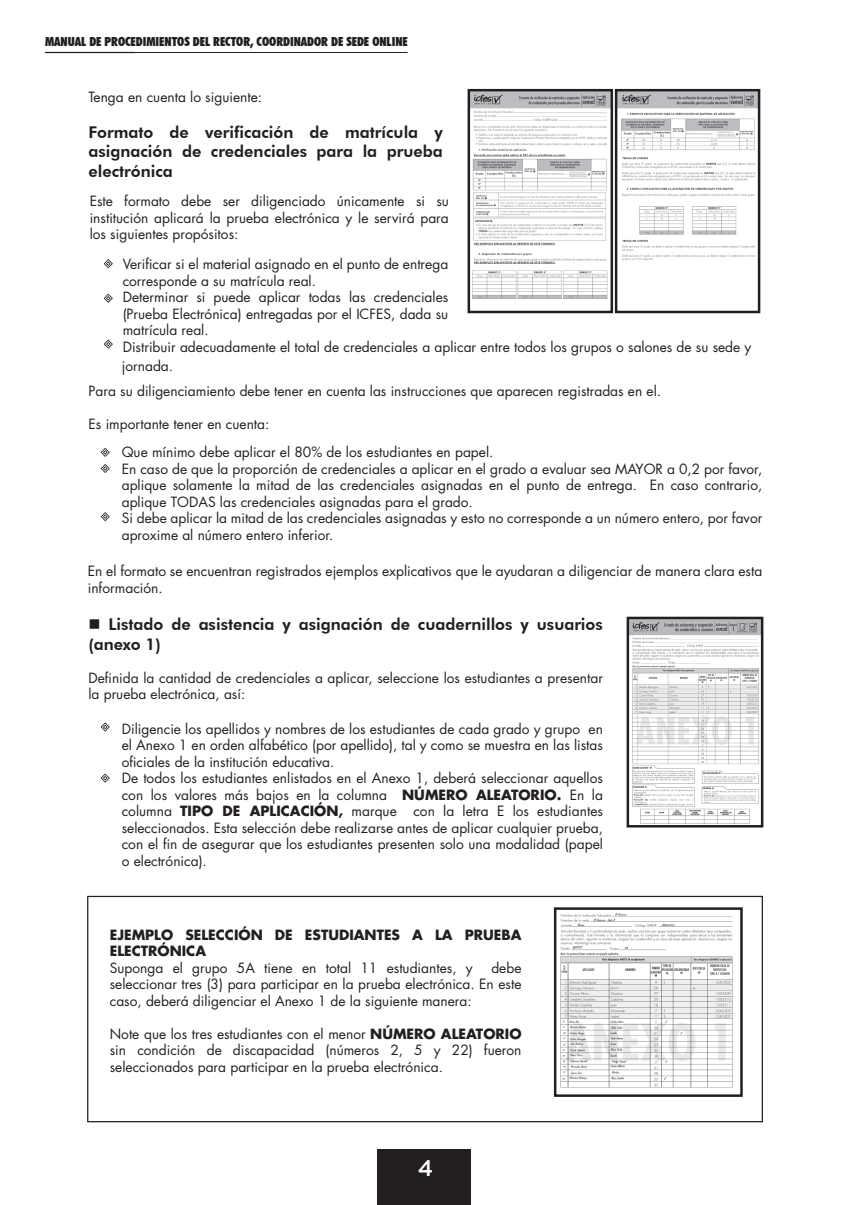
<style>
.page{position:relative;width:851px;height:1205px;background:#fff}
.page>*{position:absolute;margin:0;border:0;box-sizing:border-box;transform-origin:0 0}
.t1{font:500 22.5px "Gotham";color:#fff}
.t2{font:800 16.25px/19.5px "Futura BT";color:#231f20;text-align:justify}
.t3{font:13.75px/16.5px "Futura Std";color:#231f20}
.t4{font:700 13.75px/16.5px "Futura Std";color:#231f20}
.t5{font:900 condensed 12.5px "Futura BT";color:#231f20}
.s1{font-weight:700}
</style>
<div class="page">
<img style="left:629px;top:620px;width:131px;height:204px">
<svg style="left:104px;top:259px;width:9px;height:9px"></svg>
<svg style="left:104px;top:294px;width:9px;height:9px"></svg>
<svg style="left:104px;top:339px;width:9px;height:10px"></svg>
<svg style="left:101px;top:448px;width:9px;height:9px"></svg>
<svg style="left:101px;top:464px;width:9px;height:9px"></svg>
<svg style="left:101px;top:512px;width:9px;height:9px"></svg>
<svg style="left:101px;top:722px;width:9px;height:9px"></svg>
<svg style="left:101px;top:773px;width:9px;height:10px"></svg>
<hr style="left:45px;top:52px;width:90px;height:1px;background:#231f20">
<hr style="left:129px;top:52px;width:278px;height:1px;background:#231f20">
<div style="left:378px;top:1149px;width:93px;height:56px;background:#231f20"></div>
<img style="left:470px;top:90px;width:287px;height:222px">
<div style="left:467px;top:89px;width:146px;height:224px;border:2px solid #231f20"></div>
<div style="left:614px;top:89px;width:146px;height:224px;border:2px solid #231f20"></div>
<div style="left:626px;top:617px;width:137px;height:210px;border:2px solid #231f20"></div>
<div style="left:87px;top:896px;width:675px;height:226px;border:1px solid #231f20"></div>
<div style="left:554px;top:907px;width:188px;height:190px;border:2px solid #231f20"></div>
<img style="left:560px;top:913px;width:173px;height:175px">
<p class="t5" style="left:45px;top:34px;width:364px">MANUAL DE PROCEDIMIENTOS DEL RECTOR, COORDINADOR DE SEDE ONLINE</p>
<p class="t3" style="left:88px;top:88px;width:175px">Tenga en cuenta lo siguiente:</p>
<p class="t2" style="left:88px;top:122px;width:356px">Formato de verificación de matrícula y asignación de credenciales para la prueba electrónica</p>
<p class="t3" style="left:90px;top:193px;width:360px;text-align:justify">Este formato debe ser diligenciado únicamente si su institución aplicará la prueba electrónica y le servirá para los siguientes propósitos:</p>
<p class="t3" style="left:123px;top:256px;width:630px">Verificar si el material asignado en el punto de entrega<br>corresponde a su matrícula real.<br>Determinar si puede aplicar todas las credenciales<br>(Prueba Electrónica) entregadas por el ICFES, dada su<br>matrícula real.<br>Distribuir adecuadamente el total de credenciales a aplicar entre todos los grupos o salones de su sede y</p>
<p class="t3" style="left:122px;top:358px;width:53px">jornada.</p>
<p class="t3" style="left:89px;top:383px;width:574px">Para su diligenciamiento debe tener en cuenta las instrucciones que aparecen registradas en el.</p>
<p class="t3" style="left:89px;top:416px;width:182px">Es importante tener en cuenta:</p>
<p class="t3" style="left:122px;top:444px;width:642px">Que mínimo debe aplicar el 80% de los estudiantes en papel.<br>En caso de que la proporción de credenciales a aplicar en el grado a evaluar sea MAYOR a 0,2 por favor, aplique solamente la mitad de las credenciales asignadas en el punto de entrega. En caso contrario, aplique TODAS las credenciales asignadas para el grado.<br>Si debe aplicar la mitad de las credenciales asignadas y esto no corresponde a un número entero, por favor aproxime al número entero inferior.</p>
<p class="t3" style="left:88px;top:563px;width:676px">En el formato se encuentran registrados ejemplos explicativos que le ayudaran a diligenciar de manera clara esta información.</p>
<p class="t2" style="left:88px;top:614px;width:516px">■ Listado de asistencia y asignación de cuadernillos y usuarios (anexo 1)</p>
<p class="t3" style="left:88px;top:669px;width:516px">Definida la cantidad de credenciales a aplicar, seleccione los estudiantes a presentar la prueba electrónica, así:</p>
<p class="t3" style="left:122px;top:720px;width:482px">Diligencie los apellidos y nombres de los estudiantes de cada grado y grupo en el Anexo 1 en orden alfabético (por apellido), tal y como se muestra en las listas oficiales de la institución educativa.<br>De todos los estudiantes enlistados en el Anexo 1, deberá seleccionar aquellos con los valores más bajos en la columna <span class="s1">NÚMERO ALEATORIO.</span> En la columna <span class="s1">TIPO DE APLICACIÓN,</span> marque con la letra E los estudiantes seleccionados. Esta selección debe realizarse antes de aplicar cualquier prueba, con el fin de asegurar que los estudiantes presenten solo una modalidad (papel o electrónica).</p>
<p class="t4" style="left:110px;top:926px;width:413px">EJEMPLO SELECCIÓN DE ESTUDIANTES A LA PRUEBA<br>ELECTRÓNICA</p>
<p class="t3" style="left:110px;top:959px;width:364px">Suponga el grupo 5A tiene en total 11 estudiantes, y</p>
<p class="t3" style="left:110px;top:959px;width:413px;text-align:justify;text-indent:381px">debe seleccionar tres (3) para participar en la prueba electrónica. En este caso, deberá diligenciar el Anexo 1 de la siguiente manera:</p>
<p class="t3" style="left:110px;top:1025px;width:413px;text-align:justify">Note que los tres estudiantes con el menor <span class="s1">NÚMERO ALEATORIO </span>sin condición de discapacidad (números 2, 5 y 22) fueron seleccionados para participar en la prueba electrónica.</p>
<h1 class="t1" style="left:417px;top:1155px;width:17px">4</h1>
</div>
